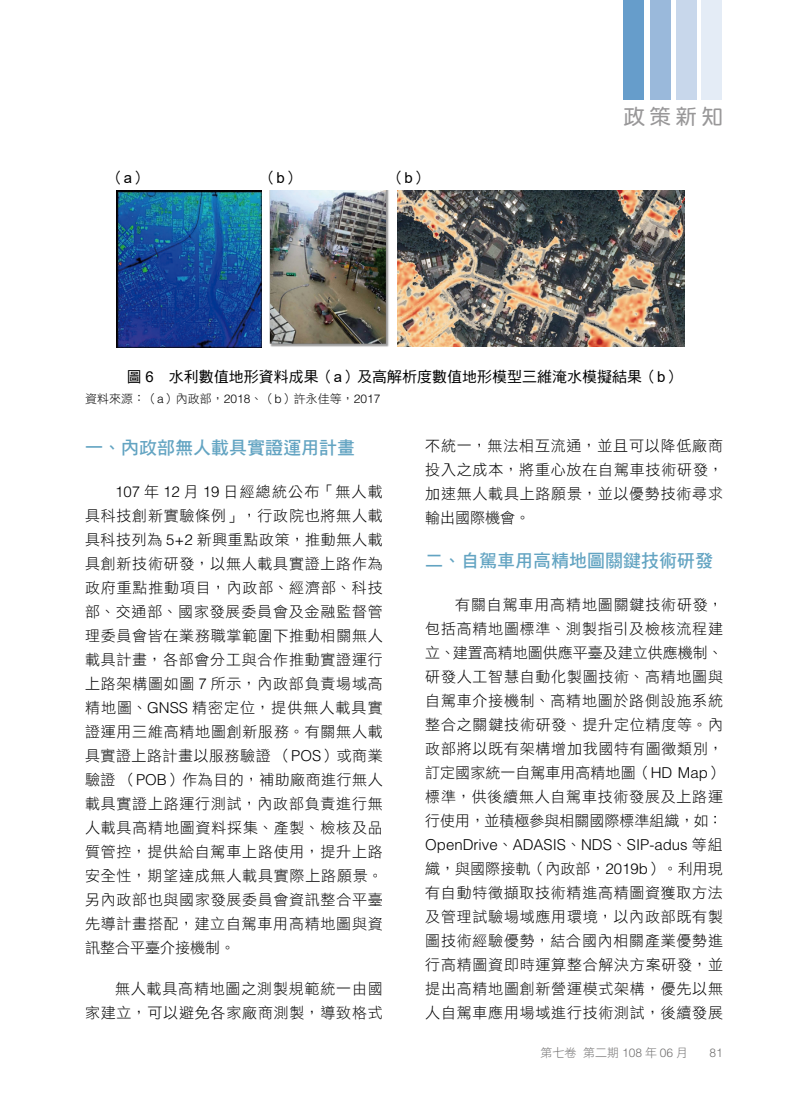
<style>
.page{position:relative;width:808px;height:1106px;background:#fff}
.page>*{position:absolute;margin:0;border:0;box-sizing:border-box;transform-origin:0 0}
.t1{font:21px "DF Yuan Std W7";color:#999899}
.t2{font:18px "DF Hei Std W7";color:#63a4c2}
.t3{font:15px/24px "DF Hei Std W3";letter-spacing:.05em;color:#000;text-align:justify}
.t4{font:15px "DF Hei Std W5";color:#000}
.t5{font:300 15px "Helvetica LT Std";color:#000}
.t6{font:12px "DF Hei Std W3";color:#000}
.t7{font:12px "DF Hei Std W3";color:#727171}
.t8{font:300 12px "Helvetica LT Std";color:#727171}
.s1{font-family:"Arial"}
.s2{font-family:"Helvetica LT Std";font-weight:300}
.s3{font-family:"DF Hei Std W3";font-weight:400}
</style>
<div class="page">
<div style="left:623px;top:0;width:21px;height:100px;background:#669dcb"></div>
<div style="left:676px;top:0;width:20px;height:100px;background:#c8d7eb"></div>
<div style="left:650px;top:0;width:21px;height:100px;background:#9ab9db"></div>
<div style="left:701px;top:0;width:21px;height:100px;background:#e4ecf6"></div>
<img style="left:397px;top:190px;width:287px;height:157px">
<img style="left:117px;top:190px;width:144px;height:157px">
<img style="left:269px;top:190px;width:120px;height:157px">
<p class="t4" style="left:109px;top:169px;width:40px">（<span class="s1">a</span>）</p>
<p class="t4" style="left:261px;top:169px;width:40px">（<span class="s1">b</span>）</p>
<p class="t4" style="left:390px;top:169px;width:40px">（<span class="s1">b</span>）</p>
<h1 class="t1" style="left:624px;top:105px;width:101px">政策新知</h1>
<p class="t4" style="left:127px;top:368px;width:555px">圖 <span class="s1">6</span>　水利數值地形資料成果（<span class="s1">a</span>）及高解析度數值地形模型三維淹水模擬結果（<span class="s1">b</span>）</p>
<p class="t6" style="left:85px;top:392px;width:297px">資料來源：（<span class="s2">a</span>）內政部，<span class="s2">2018</span>、（<span class="s2">b</span>）許永佳等，<span class="s2">2017</span></p>
<p class="t2" style="left:85px;top:437px;width:271px">一、內政部無人載具實證運用計畫</p>
<p class="t3" style="left:85px;top:479px;width:299px;text-indent:30px"><span class="s2">107</span> 年 <span class="s2">12</span> 月 <span class="s2">19</span> 日經總統公布「無人載具科技創新實驗條例」，行政院也將無人載具科技列為 <span class="s2">5+2</span> 新興重點政策，推動無人載具創新技術研發，以無人載具實證上路作為政府重點推動項目，內政部、經濟部、科技部、交通部、國家發展委員會及金融監督管理委員會皆在業務職掌範圍下推動相關無人載具計畫，各部會分工與合作推動實證運行上路架構圖如圖 <span class="s2">7</span> 所示，內政部負責場域高精地圖、<span class="s2">GNSS</span> 精密定位，提供無人載具實證運用三維高精地圖創新服務。有關無人載具實證上路計畫以服務驗證（<span class="s2">POS</span>）或商業驗證（<span class="s2">POB</span>）作為目的，補助廠商進行無人載具實證上路運行測試，內政部負責進行無人載具高精地圖資料採集、產製、檢核及品質管控，提供給自駕車上路使用，提升上路安全性，期望達成無人載具實際上路願景。另內政部也與國家發展委員會資訊整合平臺先導計畫搭配，建立自駕車用高精地圖與資訊整合平臺介接機制。</p>
<p class="t3" style="left:85px;top:976px;width:299px;text-align:right">無人載具高精地圖之測製規範統一由國<br>家建立，可以避免各家廠商測製，導致格式</p>
<p class="t3" style="left:425px;top:433px;width:299px">不統一，無法相互流通，並且可以降低廠商投入之成本，將重心放在自駕車技術研發，加速無人載具上路願景，並以優勢技術尋求輸出國際機會。</p>
<p class="t2" style="left:425px;top:550px;width:289px">二、自駕車用高精地圖關鍵技術研發</p>
<p class="t3" style="left:425px;top:592px;width:299px;text-indent:30px">有關自駕車用高精地圖關鍵技術研發，包括高精地圖標準、測製指引及檢核流程建立、建置高精地圖供應平臺及建立供應機制、研發人工智慧自動化製圖技術、高精地圖與自駕車介接機制、高精地圖於路側設施系統整合之關鍵技術研發、提升定位精度等。內政部將以既有架構增加我國特有圖徵類別，訂定國家統一自駕車用高精地圖（<span class="s2">HD Map</span>）標準，供後續無人自駕車技術發展及上路運行使用，並積極參與相關國際標準組織，如：</p>
<p class="t5" style="left:425px;top:835px;width:299px">OpenDrive<span class="s3">、</span>ADASIS<span class="s3">、</span>NDS<span class="s3">、</span>SIP-adus <span class="s3">等組</span></p>
<p class="t3" style="left:425px;top:856px;width:299px">織，與國際接軌（內政部，<span class="s2">2019b</span>）。利用現有自動特徵擷取技術精進高精圖資獲取方法及管理試驗場域應用環境，以內政部既有製圖技術經驗優勢，結合國內相關產業優勢進行高精圖資即時運算整合解決方案研發，並提出高精地圖創新營運模式架構，優先以無人自駕車應用場域進行技術測試，後續發展</p>
<p class="t7" style="left:540px;top:1046px;width:149px">第七卷 第二期 <span class="s2">108</span> 年 <span class="s2">06</span> 月</p>
<p class="t8" style="left:709px;top:1045px;width:15px">81</p>
</div>
